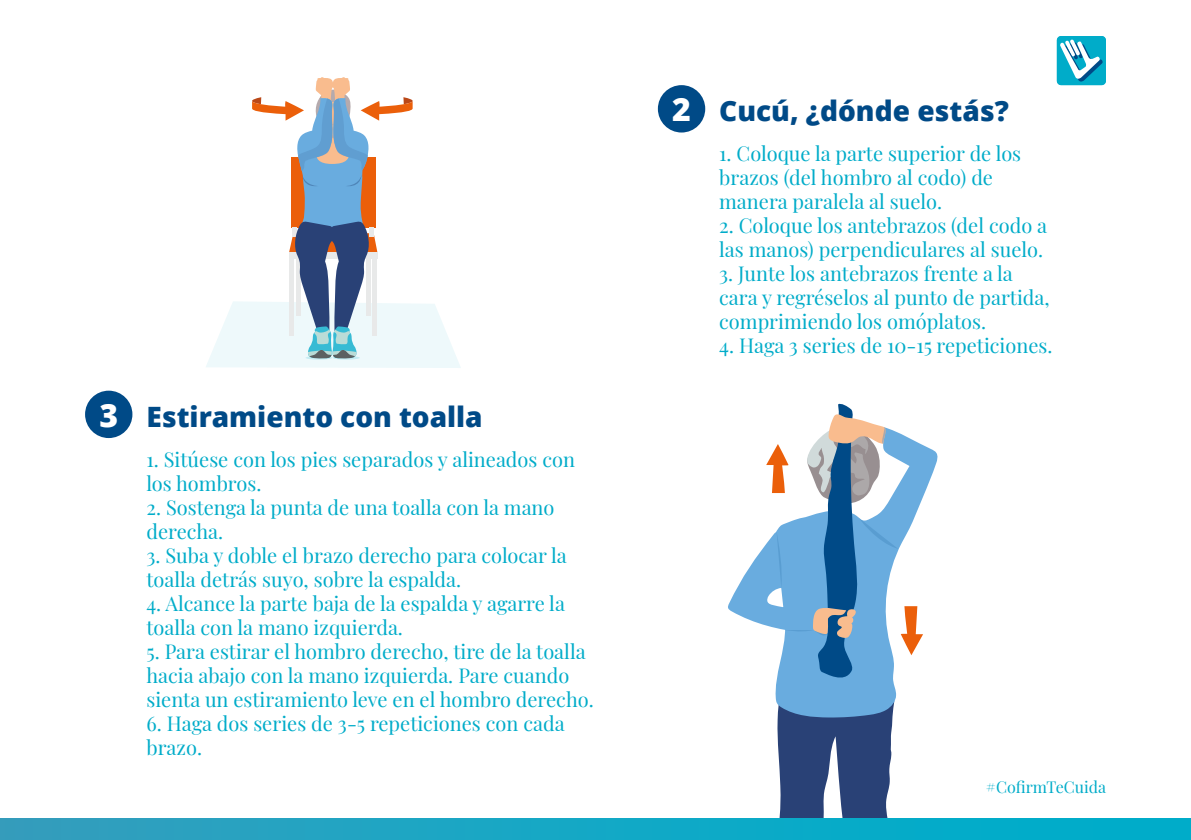
<style>
.page{position:relative;width:1191px;height:840px;background:#fff}
.page>*{position:absolute;margin:0;border:0;box-sizing:border-box;transform-origin:0 0}
.t1{font:800 32px "Open Sans";color:#fff}
.t2{font:800 28px "Open Sans";color:#004a87}
.t3{font:20px/24px "Playfair Display";color:#00acc9}
.t4{font:16px "Playfair Display";color:#00acc9}
.s1{font-size:32px;color:#fff}
</style>
<div class="page">
<svg style="left:777px;top:717px;width:116px;height:101px;background:#445987"></svg>
<svg style="left:728px;top:445px;width:210px;height:272px"></svg>
<div style="left:1056px;top:36px;width:50px;height:49px;background:#00acc9;border-radius:4px"></div>
<svg style="left:1060px;top:39px;width:43px;height:43px"></svg>
<div style="left:658px;top:85px;width:47px;height:47px;background:#004a87;border-radius:50%"></div>
<div style="left:85px;top:390px;width:47px;height:48px;background:#004a87;border-radius:50%"></div>
<div style="left:0;top:818px;width:1191px;height:21px;background:linear-gradient(to right,#339fbe,#00afcc)"></div>
<svg style="left:766px;top:403px;width:157px;height:281px"></svg>
<svg style="left:206px;top:77px;width:255px;height:291px"></svg>
<h1 class="t1" style="left:99px;top:390px;width:20px">3</h1>
<h2 class="t2" style="left:146px;top:395px;width:338px">Estiramiento con toalla</h2>
<p class="t3" style="left:146px;top:445px;width:430px">1. Sitúese con los pies separados y alineados con los hombros.</p>
<p class="t3" style="left:146px;top:493px;width:409px">2. Sostenga la punta de una toalla con la mano derecha.</p>
<p class="t3" style="left:146px;top:541px;width:422px">3. Suba y doble el brazo derecho para colocar la toalla detrás suyo, sobre la espalda.</p>
<p class="t3" style="left:146px;top:589px;width:420px">4. Alcance la parte baja de la espalda y agarre la toalla con la mano izquierda.</p>
<p class="t3" style="left:146px;top:637px;width:449px">5. Para estirar el hombro derecho, tire de la toalla hacia abajo con la mano izquierda. Pare cuando sienta un estiramiento leve en el hombro derecho.</p>
<p class="t3" style="left:146px;top:709px;width:420px">6. Haga dos series de 3-5 repeticiones con cada brazo.</p>
<h2 class="t2" style="left:672px;top:89px;width:338px"><span class="s1">2</span> Cucú, ¿dónde estás?</h2>
<p class="t3" style="left:719px;top:140px;width:303px">1. Coloque la parte superior de los brazos (del hombro al codo) de manera paralela al suelo.</p>
<p class="t3" style="left:719px;top:212px;width:329px">2. Coloque los antebrazos (del codo a las manos) perpendiculares al suelo.</p>
<p class="t3" style="left:719px;top:260px;width:332px">3. Junte los antebrazos frente a la cara y regréselos al punto de partida, comprimiendo los omóplatos.</p>
<p class="t3" style="left:719px;top:332px;width:335px">4. Haga 3 series de 10-15 repeticiones.</p>
<p class="t4" style="left:986px;top:774px;width:122px">#CofirmTeCuida</p>
</div>
